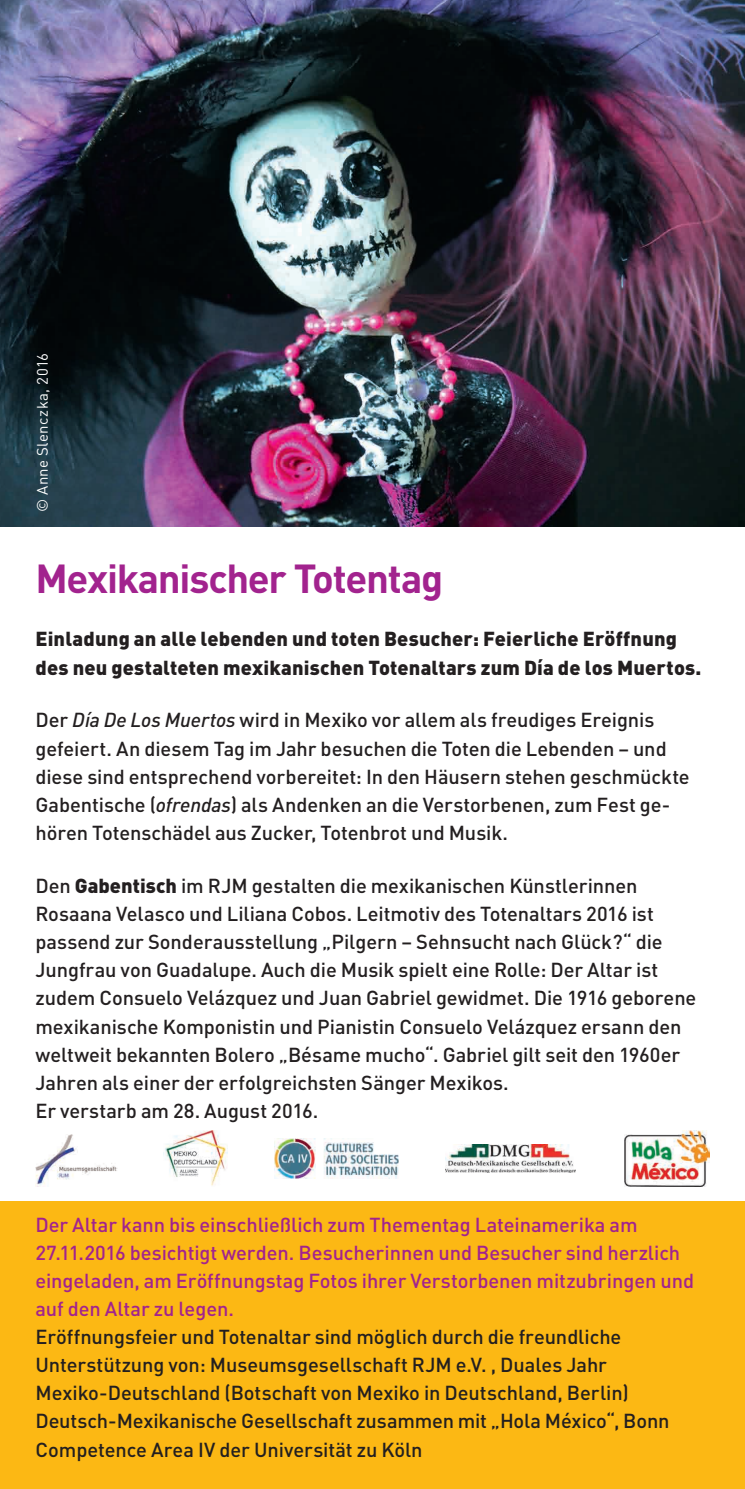
<style>
.page{position:relative;width:745px;height:1489px;background:#fff}
.page>*{position:absolute;margin:0;border:0;box-sizing:border-box;transform-origin:0 0}
.t1{font:700 40px "DIN";letter-spacing:-.03em;color:#a2238e}
.t2{font:500 20px/28px "DIN";letter-spacing:-.005em;color:#231f20}
.t3{font:500 20px/28px "DIN";letter-spacing:-.005em;color:#a2238e}
.t4{font:900 20px/28px "DIN";letter-spacing:.01em;color:#231f20}
.t5{font:15px "DIN";letter-spacing:.025em;color:#fff}
.s1{font-style:italic}
.s2{font-weight:900}
</style>
<div class="page">
<img style="left:0;top:0;width:744px;height:526px">
<div style="left:0;top:1200px;width:744px;height:288px;background:#fcb814"></div>
<img style="left:35px;top:1134px;width:82px;height:52px">
<img style="left:274px;top:1138px;width:124px;height:40px">
<img style="left:445px;top:1144px;width:130px;height:28px">
<img style="left:624px;top:1130px;width:85px;height:56px">
<img style="left:165px;top:1130px;width:62px;height:56px">
<p class="t5" style="left:33px;top:512px;width:161px;rotate:-90deg">© Anne Slenczka, 2016</p>
<h1 class="t1" style="left:35px;top:552px;width:409px">Mexikanischer Totentag</h1>
<p class="t4" style="left:35px;top:624px;width:667px">Einladung an alle lebenden und toten Besucher: Feierliche Eröffnung des neu gestalteten mexikanischen Totenaltars zum Día de los Muertos.</p>
<p class="t2" style="left:35px;top:705px;width:655px">Der <span class="s1">Día De Los Muertos</span> wird in Mexiko vor allem als freudiges Ereignis gefeiert. An diesem Tag im Jahr besuchen die Toten die Lebenden – und diese sind entsprechend vorbereitet: In den Häusern stehen geschmückte Gabentische (<span class="s1">ofrendas</span>) als Andenken an die Verstorbenen, zum Fest ge&shy;hören Totenschädel aus Zucker, Totenbrot und Musik.</p>
<p class="t2" style="left:35px;top:871px;width:662px">Den <span class="s2">Gabentisch</span> im RJM gestalten die mexikanischen Künstlerinnen Rosaana Velasco und Liliana Cobos. Leitmotiv des Totenaltars 2016 ist passend zur Sonderausstellung „Pilgern – Sehnsucht nach Glück?“ die Jungfrau von Guadalupe. Auch die Musik spielt eine Rolle: Der Altar ist zudem Consuelo Velázquez und Juan Gabriel gewidmet. Die 1916 geborene mexikanische Komponistin und Pianistin Consuelo Velázquez ersann den weltweit bekannten Bolero „Bésame mucho“. Gabriel gilt seit den 1960er Jahren als einer der erfolgreichsten Sänger Mexikos.<br>Er verstarb am 28. August 2016.</p>
<p class="t3" style="left:35px;top:1209px;width:659px">Der Altar kann bis einschließlich zum Thementag Lateinamerika am 27.11.2016 besichtigt werden. Besucherinnen und Besucher sind herzlich eingeladen, am Eröffnungstag Fotos ihrer Verstorbenen mitzubringen und auf den Altar zu legen.</p>
<p class="t2" style="left:35px;top:1321px;width:635px">Eröffnungsfeier und Totenaltar sind möglich durch die freundliche Unterstützung von: Museumsgesellschaft RJM e.V. , Duales Jahr Mexiko-Deutschland (Botschaft von Mexiko in Deutschland, Berlin)<br>Deutsch-Mexikanische Gesellschaft zusammen mit „Hola México“, Bonn Competence Area IV der Universität zu Köln</p>
</div>
